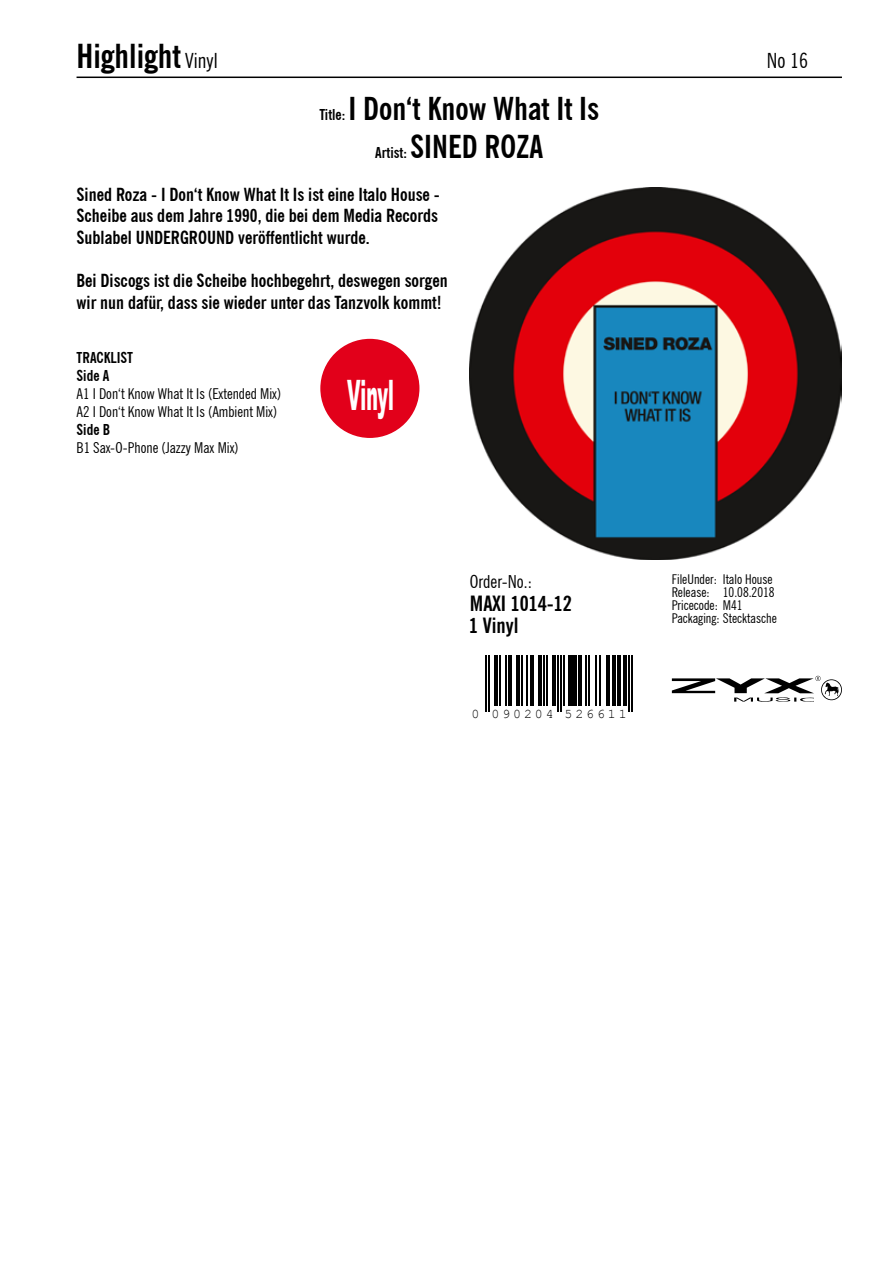
<style>
.page{position:relative;width:893px;height:1263px;background:#fff}
.page>*{position:absolute;margin:0;border:0;box-sizing:border-box;transform-origin:0 0}
.t1{font:900 42px "Arial";color:#fff;scale:.41 1}
.t2{font:700 condensed 33px "News Gothic BT";color:#000}
.t3{font:700 condensed 31.5px/38.2px "News Gothic BT";color:#000;text-align:center}
.t4{font:700 condensed 21px "News Gothic BT";color:#000}
.t5{font:condensed 21px "News Gothic BT";color:#000}
.t6{font:700 condensed 18px/21.6px "News Gothic BT";color:#000;text-align:justify}
.t7{font:condensed 18px "News Gothic BT";color:#000}
.t8{font:condensed 15px/18px "News Gothic BT";color:#000}
.t9{font:700 condensed 15px/18px "News Gothic BT";color:#000}
.t10{font:condensed 13.5px/12.8px "News Gothic BT";color:#000}
.t11{font:13.35px "Courier New";letter-spacing:.215em;color:#000}
.s1{font-weight:400;font-size:21px}
.s2{font-size:15px}
</style>
<div class="page">
<hr style="left:77px;top:77px;width:765px;height:1px;background:#000">
<img style="left:470px;top:187px;width:372px;height:372px">
<hr style="left:485px;top:655px;width:2px;height:57px;background:#000">
<hr style="left:488px;top:655px;width:2px;height:57px;background:#000">
<hr style="left:495px;top:655px;width:3px;height:50px;background:#000">
<hr style="left:499px;top:655px;width:2px;height:50px;background:#000">
<hr style="left:506px;top:655px;width:1px;height:50px;background:#000">
<hr style="left:509px;top:655px;width:3px;height:50px;background:#000">
<hr style="left:516px;top:655px;width:4px;height:50px;background:#000">
<hr style="left:521px;top:655px;width:2px;height:50px;background:#000">
<hr style="left:526px;top:655px;width:1px;height:50px;background:#000">
<hr style="left:530px;top:655px;width:4px;height:50px;background:#000">
<hr style="left:538px;top:655px;width:3px;height:50px;background:#000">
<hr style="left:543px;top:655px;width:1px;height:50px;background:#000">
<hr style="left:546px;top:655px;width:1px;height:50px;background:#000">
<hr style="left:552px;top:655px;width:3px;height:50px;background:#000">
<hr style="left:557px;top:655px;width:1px;height:57px;background:#000">
<hr style="left:560px;top:655px;width:1px;height:57px;background:#000">
<hr style="left:563px;top:655px;width:2px;height:50px;background:#000">
<hr style="left:568px;top:655px;width:4px;height:50px;background:#000">
<hr style="left:574px;top:655px;width:3px;height:50px;background:#000">
<hr style="left:579px;top:655px;width:3px;height:50px;background:#000">
<hr style="left:585px;top:655px;width:1px;height:50px;background:#000">
<hr style="left:588px;top:655px;width:1px;height:50px;background:#000">
<hr style="left:596px;top:655px;width:1px;height:50px;background:#000">
<hr style="left:599px;top:655px;width:1px;height:50px;background:#000">
<hr style="left:606px;top:655px;width:4px;height:50px;background:#000">
<hr style="left:613px;top:655px;width:3px;height:50px;background:#000">
<hr style="left:617px;top:655px;width:3px;height:50px;background:#000">
<hr style="left:624px;top:655px;width:3px;height:50px;background:#000">
<hr style="left:628px;top:655px;width:2px;height:57px;background:#000">
<hr style="left:631px;top:655px;width:2px;height:57px;background:#000">
<svg style="left:672px;top:676px;width:170px;height:26px"></svg>
<div style="left:320px;top:339px;width:99px;height:99px;background:#e2001a;border-radius:50%"></div>
<h2 class="t2" style="left:77px;top:36px;width:143px">Highlight <span class="s1">Vinyl</span></h2>
<p class="t5" style="left:767px;top:47px;width:42px">No 16</p>
<h3 class="t3" style="left:319px;top:89px;width:281px"><span class="s2">Title:</span> I Don‘t Know What It Is<br><span class="s2">Artist:</span> SINED ROZA</h3>
<p class="t6" style="left:77px;top:183px;width:365px">Sined Roza - I Don‘t Know What It Is ist eine Italo House - Scheibe aus dem Jahre 1990, die bei dem Media Records Sublabel UNDERGROUND veröffentlicht wurde.</p>
<p class="t6" style="left:77px;top:270px;width:373px">Bei Discogs ist die Scheibe hochbegehrt, deswegen sorgen wir nun dafür, dass sie wieder unter das Tanzvolk kommt!</p>
<p class="t9" style="left:77px;top:348px;width:58px">TRACKLIST<br>Side A</p>
<p class="t8" style="left:77px;top:384px;width:206px">A1 I Don‘t Know What It Is (Extended Mix)<br>A2 I Don‘t Know What It Is (Ambient Mix)</p>
<p class="t9" style="left:77px;top:420px;width:35px">Side B</p>
<p class="t8" style="left:77px;top:438px;width:164px">B1 Sax-O-Phone (Jazzy Max Mix)</p>
<h1 class="t1" style="left:347px;top:364px;width:116px">Vinyl</h1>
<p class="t7" style="left:470px;top:570px;width:64px">Order-No.:</p>
<p class="t4" style="left:470px;top:591px;width:104px">MAXI 1014-12</p>
<p class="t4" style="left:469px;top:613px;width:51px">1 Vinyl</p>
<p class="t11" style="left:471px;top:705px;width:157px">0 090204 526611</p>
<p class="t10" style="left:672px;top:573px;width:106px">FileUnder: Italo House<br>Release: 10.08.2018<br>Pricecode: M41<br>Packaging: Stecktasche</p>
</div>
